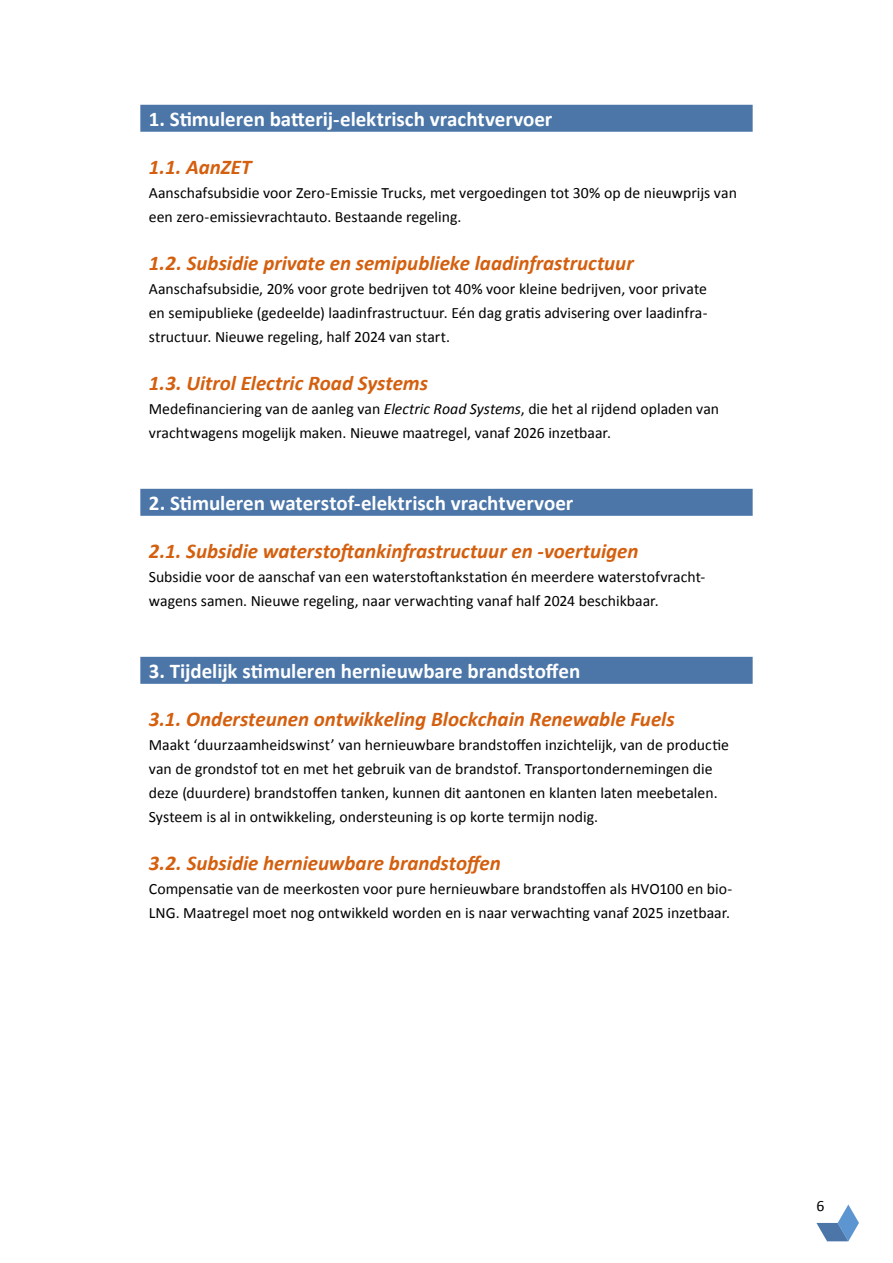
<style>
.page{position:relative;width:893px;height:1263px;background:#fff}
.page>*{position:absolute;margin:0;border:0;box-sizing:border-box;transform-origin:0 0}
.t1{font:italic 700 21px "Calibri";color:#d45f0e}
.t2{font:700 21px "Calibri";letter-spacing:-.005em;color:#fff}
.t3{font:15.75px/24px "Calibri";color:#000}
.s1{font-style:italic}
</style>
<div class="page">
<svg style="left:816px;top:1204px;width:43px;height:37px"></svg>
<div style="left:140px;top:105px;width:613px;height:27px;background:#4c76a8"></div>
<div style="left:140px;top:489px;width:613px;height:27px;background:#4c76a8"></div>
<div style="left:140px;top:657px;width:613px;height:27px;background:#4c76a8"></div>
<h1 class="t2" style="left:149px;top:106px;width:405px">1. Stimuleren batterij-elektrisch vrachtvervoer</h1>
<h1 class="t1" style="left:149px;top:154px;width:104px">1.1. AanZET</h1>
<p class="t3" style="left:149px;top:180px;width:590px">Aanschafsubsidie voor Zero-Emissie Trucks, met vergoedingen tot 30% op de nieuwprijs van een zero-emissievrachtauto. Bestaande regeling.</p>
<h1 class="t1" style="left:149px;top:250px;width:486px">1.2. Subsidie private en semipublieke laadinfrastructuur</h1>
<p class="t3" style="left:149px;top:276px;width:560px;text-align:justify">Aanschafsubsidie, 20% voor grote bedrijven tot 40% voor kleine bedrijven, voor private en semipublieke (gedeelde) laadinfrastructuur. Eén dag gratis advisering over laadinfra&shy;structuur. Nieuwe regeling, half 2024 van start.</p>
<h1 class="t1" style="left:149px;top:370px;width:281px">1.3. Uitrol Electric Road Systems</h1>
<p class="t3" style="left:149px;top:396px;width:572px">Medefinanciering van de aanleg van <span class="s1">Electric Road Systems</span>, die het al rijdend opladen van vrachtwagens mogelijk maken. Nieuwe maatregel, vanaf 2026 inzetbaar.</p>
<h1 class="t2" style="left:149px;top:490px;width:426px">2. Stimuleren waterstof-elektrisch vrachtvervoer</h1>
<h1 class="t1" style="left:149px;top:538px;width:491px">2.1. Subsidie waterstoftankinfrastructuur en -voertuigen</h1>
<p class="t3" style="left:149px;top:564px;width:557px">Subsidie voor de aanschaf van een waterstoftankstation én meerdere waterstofvracht&shy;wagens samen. Nieuwe regeling, naar verwachting vanaf half 2024 beschikbaar.</p>
<h1 class="t2" style="left:149px;top:658px;width:433px">3. Tijdelijk stimuleren hernieuwbare brandstoffen</h1>
<h1 class="t1" style="left:149px;top:706px;width:527px">3.1. Ondersteunen ontwikkeling Blockchain Renewable Fuels</h1>
<p class="t3" style="left:149px;top:732px;width:582px">Maakt ‘duurzaamheidswinst’ van hernieuwbare brandstoffen inzichtelijk, van de productie van de grondstof tot en met het gebruik van de brandstof. Transportondernemingen die deze (duurdere) brandstoffen tanken, kunnen dit aantonen en klanten laten meebetalen.<br>Systeem is al in ontwikkeling, ondersteuning is op korte termijn nodig.</p>
<h1 class="t1" style="left:149px;top:850px;width:354px">3.2. Subsidie hernieuwbare brandstoffen</h1>
<p class="t3" style="left:149px;top:876px;width:585px">Compensatie van de meerkosten voor pure hernieuwbare brandstoffen als HVO100 en bio-<br>LNG. Maatregel moet nog ontwikkeld worden en is naar verwachting vanaf 2025 inzetbaar.</p>
<p class="t3" style="left:816px;top:1193px;width:9px">6</p>
</div>
